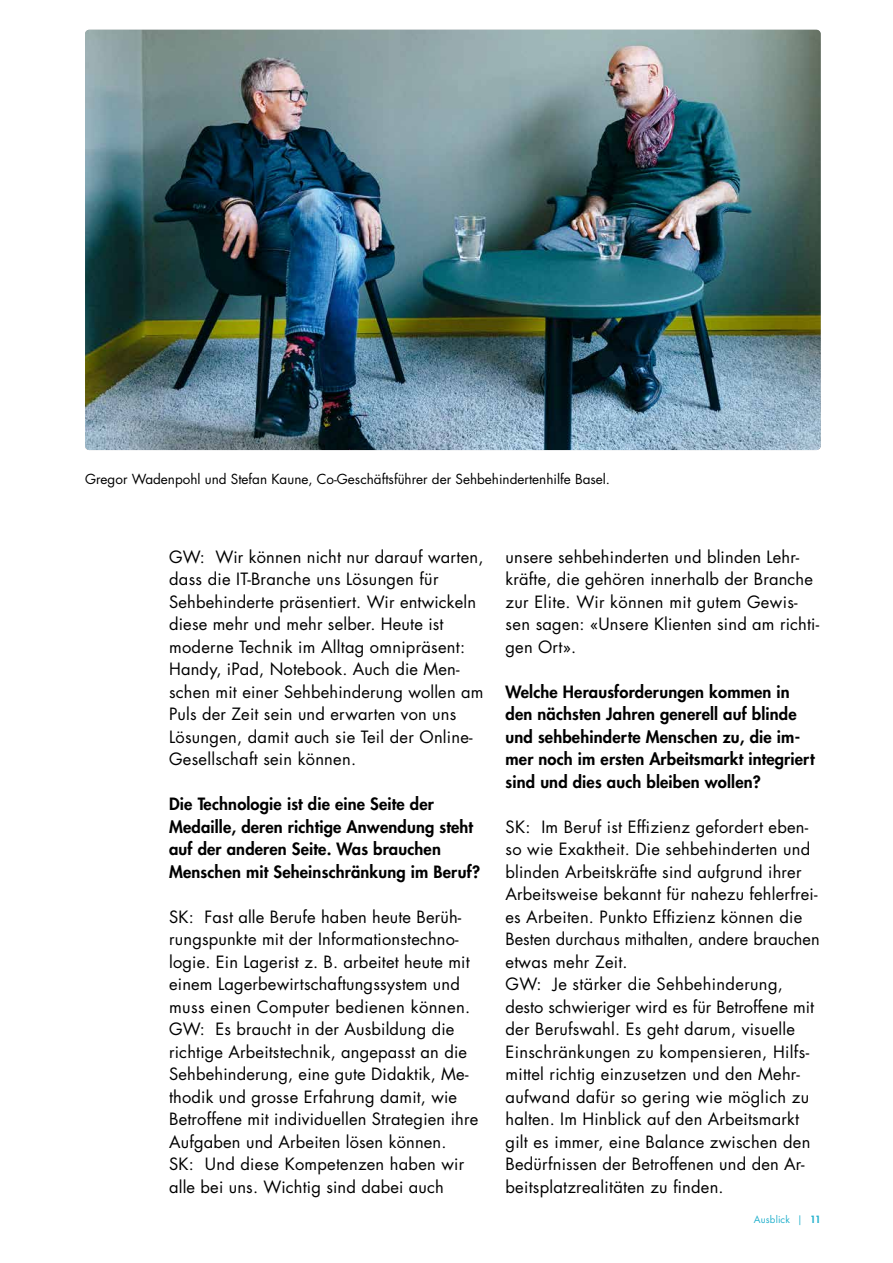
<style>
.page{position:relative;width:893px;height:1263px;background:#fff}
.page>*{position:absolute;margin:0;border:0;box-sizing:border-box;transform-origin:0 0}
.t1{font:16.5px/22.5px "Futura Std";letter-spacing:.01em;color:#000}
.t2{font:800 16.5px/22.5px "Futura Std";letter-spacing:.01em;color:#000}
.t3{font:13.5px "Futura Std";color:#000}
.t4{font:9.75px "Futura Std";letter-spacing:.01em;color:#25b1cd}
.s1{font-weight:800}
</style>
<div class="page">
<img style="left:85px;top:30px;width:736px;height:420px">
<p class="t3" style="left:85px;top:471px;width:527px">Gregor Wadenpohl und Stefan Kaune, Co-Geschäftsführer der Sehbehindertenhilfe Basel.</p>
<p class="t1" style="left:169px;top:545px;width:316px">GW: Wir können nicht nur darauf warten, dass die IT-Branche uns Lösungen für Sehbehinderte präsentiert. Wir entwickeln diese mehr und mehr selber. Heute ist moderne Technik im Alltag omnipräsent:<br>Handy, iPad, Notebook. Auch die Men&shy;schen mit einer Sehbehinderung wollen am Puls der Zeit sein und erwarten von uns Lösungen, damit auch sie Teil der Online-Gesellschaft sein können.</p>
<p class="t2" style="left:169px;top:793px;width:312px">Die Technologie ist die eine Seite der Medaille, deren richtige Anwendung steht auf der anderen Seite. Was brauchen Menschen mit Seheinschränkung im Beruf?</p>
<p class="t1" style="left:169px;top:905px;width:311px">SK: Fast alle Berufe haben heute Berüh&shy;rungspunkte mit der Informationstechno&shy;logie. Ein Lagerist z. B. arbeitet heute mit einem Lagerbewirtschaftungssystem und muss einen Computer bedienen können.<br>GW: Es braucht in der Ausbildung die richtige Arbeitstechnik, angepasst an die Sehbehinderung, eine gute Didaktik, Me&shy;thodik und grosse Erfahrung damit, wie Betroffene mit individuellen Strategien ihre Aufgaben und Arbeiten lösen können.<br>SK: Und diese Kompetenzen haben wir alle bei uns. Wichtig sind dabei auch</p>
<p class="t1" style="left:506px;top:545px;width:315px">unsere sehbehinderten und blinden Lehr&shy;kräfte, die gehören innerhalb der Branche zur Elite. Wir können mit gutem Gewis&shy;sen sagen: «Unsere Klienten sind am richti&shy;gen Ort».</p>
<p class="t2" style="left:506px;top:680px;width:311px">Welche Herausforderungen kommen in den nächsten Jahren generell auf blinde und sehbehinderte Menschen zu, die im&shy;mer noch im ersten Arbeitsmarkt integriert sind und dies auch bleiben wollen?</p>
<p class="t1" style="left:506px;top:815px;width:316px">SK: Im Beruf ist Effizienz gefordert eben&shy;so wie Exaktheit. Die sehbehinderten und blinden Arbeitskräfte sind aufgrund ihrer Arbeitsweise bekannt für nahezu fehlerfrei&shy;es Arbeiten. Punkto Effizienz können die Besten durchaus mithalten, andere brauchen etwas mehr Zeit.<br>GW: Je stärker die Sehbehinderung, desto schwieriger wird es für Betroffene mit der Berufswahl. Es geht darum, visuelle Einschränkungen zu kompensieren, Hilfs&shy;mittel richtig einzusetzen und den Mehr&shy;aufwand dafür so gering wie möglich zu halten. Im Hinblick auf den Arbeitsmarkt gilt es immer, eine Balance zwischen den Bedürfnissen der Betroffenen und den Ar&shy;beitsplatzrealitäten zu finden.</p>
<p class="t4" style="left:754px;top:1213px;width:68px">Ausblick | <span class="s1">11</span></p>
</div>
